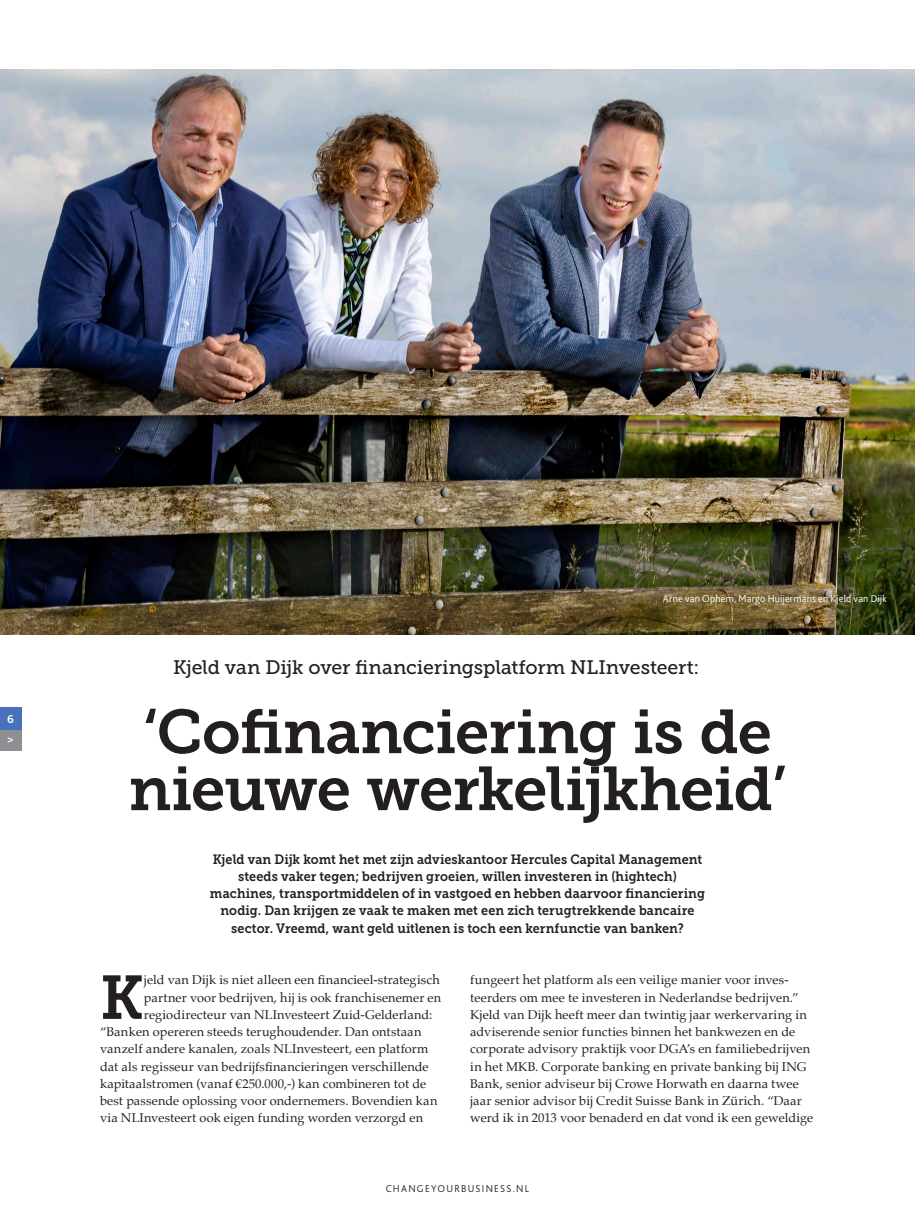
<style>
.page{position:relative;width:915px;height:1212px;background:#fff}
.page>*{position:absolute;margin:0;border:0;box-sizing:border-box;transform-origin:0 0}
.t1{font:61.65px/57px "Museo Slab 700";letter-spacing:-.015em;color:#231f20}
.t2{font:61.35px "Museo Slab 700";color:#231f20}
.t3{font:19.5px "Museo Slab 500";letter-spacing:-.01em;color:#231f20}
.t4{font:13.5px/17.2px "Museo Slab 700";letter-spacing:.005em;color:#231f20;text-align:center;scale:.93 1}
.t5{font:12.75px/17.2px "Palatino";letter-spacing:.01em;color:#231f20}
.t6{font:700 12px/20.7px "Bliss 2";color:#fff}
.t7{font:300 10.5px "Bliss 2";letter-spacing:.02em;color:#fff}
.t8{font:300 10.5px "Bliss 2";letter-spacing:.125em;color:#231f20}
</style>
<div class="page">
<img style="left:0;top:70px;width:914px;height:564px">
<div style="left:0;top:728px;width:21px;height:22px;background:#8d8f92"></div>
<div style="left:0;top:707px;width:21px;height:22px;background:#4971b9"></div>
<p class="t6" style="left:7px;top:708px;width:8px">6 &gt;</p>
<p class="t7" style="left:662px;top:591px;width:225px">Arne van Ophem, Margo Huijermans en Kjeld van Dijk</p>
<h3 class="t3" style="left:173px;top:656px;width:527px">Kjeld van Dijk over financieringsplatform NLInvesteert:</h3>
<h1 class="t1" style="left:128px;top:704px;width:659px">‘Cofinanciering is de nieuwe werkelijkheid’</h1>
<p class="t4" style="left:210px;top:850px;width:533px">Kjeld van Dijk komt het met zijn advieskantoor Hercules Capital Management steeds vaker tegen; bedrijven groeien, willen investeren in (hightech) machines, transportmiddelen of in vastgoed en hebben daarvoor financiering nodig. Dan krijgen ze vaak te maken met een zich terugtrekkende bancaire sector. Vreemd, want geld uitlenen is toch een kernfunctie van banken?</p>
<h2 class="t2" style="left:100px;top:963px;width:45px">K</h2>
<p class="t5" style="left:144px;top:971px;width:297px">jeld van Dijk is niet alleen een financieel-strategisch</p>
<p class="t5" style="left:144px;top:988px;width:299px">partner voor bedrijven, hij is ook franchisenemer en</p>
<p class="t5" style="left:144px;top:1006px;width:290px">regiodirecteur van NLInvesteert Zuid-Gelderland:</p>
<p class="t5" style="left:100px;top:1023px;width:323px">“Banken opereren steeds terughoudender. Dan ontstaan</p>
<p class="t5" style="left:100px;top:1040px;width:330px">vanzelf andere kanalen, zoals NLInvesteert, een platform</p>
<p class="t5" style="left:100px;top:1057px;width:330px">dat als regisseur van bedrijfsfinancieringen verschillende</p>
<p class="t5" style="left:100px;top:1075px;width:327px">kapitaalstromen (vanaf €250.000,-) kan combineren tot de</p>
<p class="t5" style="left:100px;top:1092px;width:339px">best passende oplossing voor ondernemers. Bovendien kan</p>
<p class="t5" style="left:100px;top:1109px;width:324px">via NLInvesteert ook eigen funding worden verzorgd en</p>
<p class="t5" style="left:470px;top:971px;width:344px">fungeert het platform als een veilige manier voor inves&shy;teerders om mee te investeren in Nederlandse bedrijven.” Kjeld van Dijk heeft meer dan twintig jaar werkervaring in adviserende senior functies binnen het bankwezen en de corporate advisory praktijk voor DGA’s en familiebedrijven in het MKB. Corporate banking en private banking bij ING Bank, senior adviseur bij Crowe Horwath en daarna twee jaar senior advisor bij Credit Suisse Bank in Zürich. “Daar werd ik in 2013 voor benaderd en dat vond ik een geweldige</p>
<p class="t8" style="left:385px;top:1182px;width:145px">CHANGEYOURBUSINESS.NL</p>
</div>
